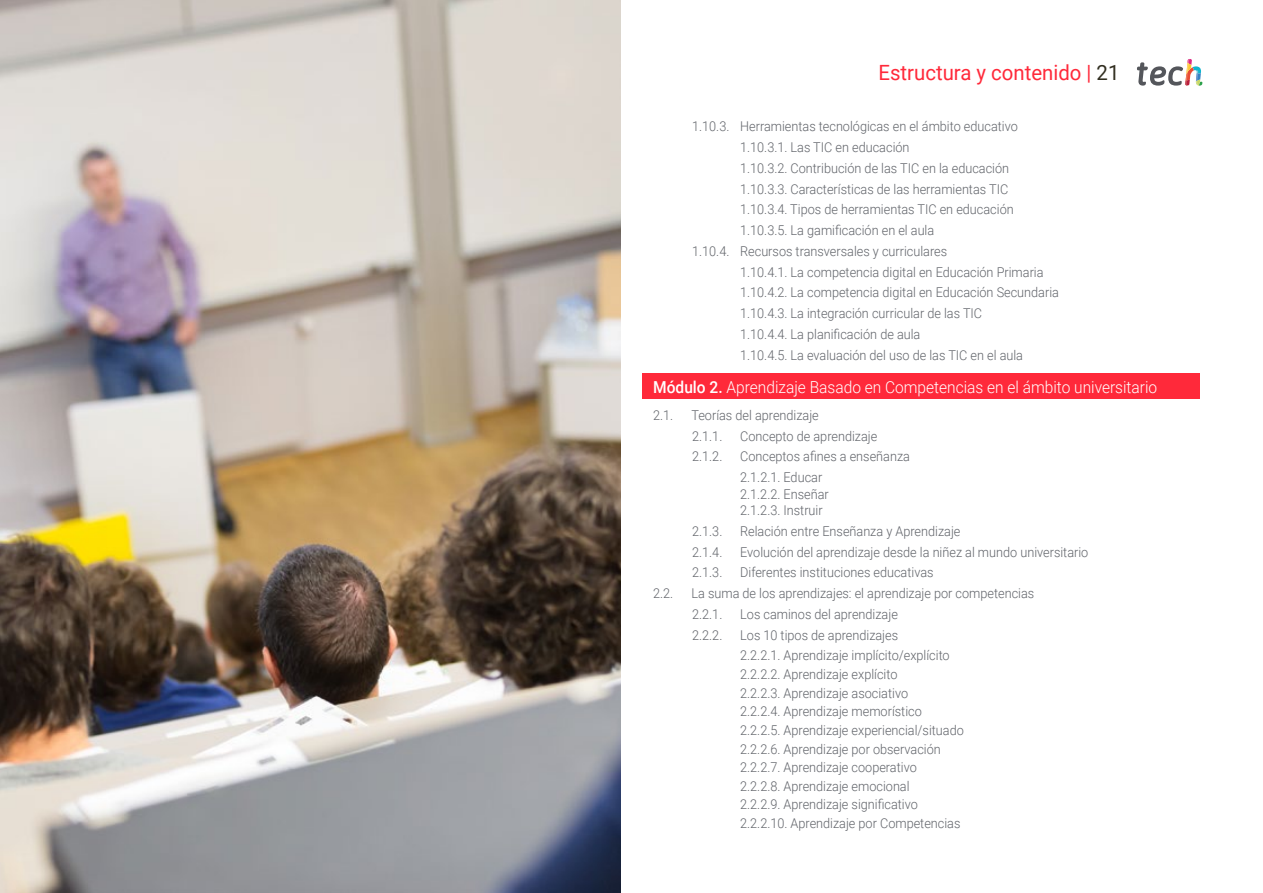
<style>
.page{position:relative;width:1263px;height:893px;background:#fff}
.page>*{position:absolute;margin:0;border:0;box-sizing:border-box;transform-origin:0 0}
.t1{font:21px "Roboto";color:#ff293a}
.t2{font:300 16.5px "Roboto";color:#fff;scale:.94 1}
.t3{font:300 13.5px/18.6px "Roboto";color:#61646a;scale:.94 1}
.s1{color:#312e20}
.s2{font-weight:500}
</style>
<div class="page">
<div style="left:642px;top:374px;width:557px;height:25px;background:#ff293a"></div>
<svg style="left:1137px;top:59px;width:65px;height:27px"></svg>
<img style="left:0;top:0;width:621px;height:893px">
<h1 class="t1" style="left:878px;top:57px;width:242px">Estructura y contenido | <span class="s1">21</span></h1>
<p class="t3" style="left:692px;top:117px;width:348px">1.10.3. Herramientas tecnológicas en el ámbito educativo</p>
<p class="t3" style="left:740px;top:137px;width:182px">1.10.3.1. Las TIC en educación</p>
<p class="t3" style="left:740px;top:158px;width:288px">1.10.3.2. Contribución de las TIC en la educación</p>
<p class="t3" style="left:740px;top:179px;width:287px">1.10.3.3. Características de las herramientas TIC</p>
<p class="t3" style="left:740px;top:200px;width:292px">1.10.3.4. Tipos de herramientas TIC en educación</p>
<p class="t3" style="left:740px;top:220px;width:208px">1.10.3.5. La gamificación en el aula</p>
<p class="t3" style="left:692px;top:241px;width:273px">1.10.4. Recursos transversales y curriculares</p>
<p class="t3" style="left:740px;top:262px;width:324px">1.10.4.1. La competencia digital en Educación Primaria</p>
<p class="t3" style="left:740px;top:283px;width:341px">1.10.4.2. La competencia digital en Educación Secundaria</p>
<p class="t3" style="left:740px;top:303px;width:259px">1.10.4.3. La integración curricular de las TIC</p>
<p class="t3" style="left:740px;top:324px;width:193px">1.10.4.4. La planificación de aula</p>
<p class="t3" style="left:740px;top:345px;width:302px">1.10.4.5. La evaluación del uso de las TIC en el aula</p>
<p class="t2" style="left:653px;top:375px;width:538px"><span class="s2">Módulo 2.</span> Aprendizaje Basado en Competencias en el ámbito universitario</p>
<p class="t3" style="left:653px;top:405px;width:23px">2.1.</p>
<p class="t3" style="left:691px;top:404px;width:137px;line-height:20.7px">Teorías del aprendizaje<br>2.1.1.</p>
<p class="t3" style="left:740px;top:426px;width:147px">Concepto de aprendizaje</p>
<p class="t3" style="left:692px;top:447px;width:34px">2.1.2.</p>
<p class="t3" style="left:740px;top:446px;width:182px;line-height:20.7px">Conceptos afines a enseñanza<br>2.1.2.1. Educar</p>
<p class="t3" style="left:740px;top:485px;width:96px;line-height:16.5px">2.1.2.2. Enseñar<br>2.1.2.3. Instruir</p>
<p class="t3" style="left:692px;top:521px;width:34px">2.1.3.</p>
<p class="t3" style="left:740px;top:521px;width:236px">Relación entre Enseñanza y Aprendizaje</p>
<p class="t3" style="left:692px;top:542px;width:34px">2.1.4.</p>
<p class="t3" style="left:740px;top:542px;width:372px">Evolución del aprendizaje desde la niñez al mundo universitario</p>
<p class="t3" style="left:692px;top:563px;width:34px">2.1.3.</p>
<p class="t3" style="left:740px;top:563px;width:207px">Diferentes instituciones educativas</p>
<p class="t3" style="left:653px;top:583px;width:23px">2.2.</p>
<p class="t3" style="left:691px;top:582px;width:366px;line-height:20.7px">La suma de los aprendizajes: el aprendizaje por competencias<br>2.2.1.</p>
<p class="t3" style="left:740px;top:604px;width:169px">Los caminos del aprendizaje</p>
<p class="t3" style="left:692px;top:625px;width:34px">2.2.2.</p>
<p class="t3" style="left:740px;top:624px;width:224px;line-height:20.7px">Los 10 tipos de aprendizajes<br>2.2.2.1. Aprendizaje implícito/explícito</p>
<p class="t3" style="left:740px;top:664px;width:239px">2.2.2.2. Aprendizaje explícito<br>2.2.2.3. Aprendizaje asociativo<br>2.2.2.4. Aprendizaje memorístico 2.2.2.5. Aprendizaje experiencial/situado 2.2.2.6. Aprendizaje por observación 2.2.2.7. Aprendizaje cooperativo<br>2.2.2.8. Aprendizaje emocional<br>2.2.2.9. Aprendizaje significativo 2.2.2.10. Aprendizaje por Competencias</p>
</div>
